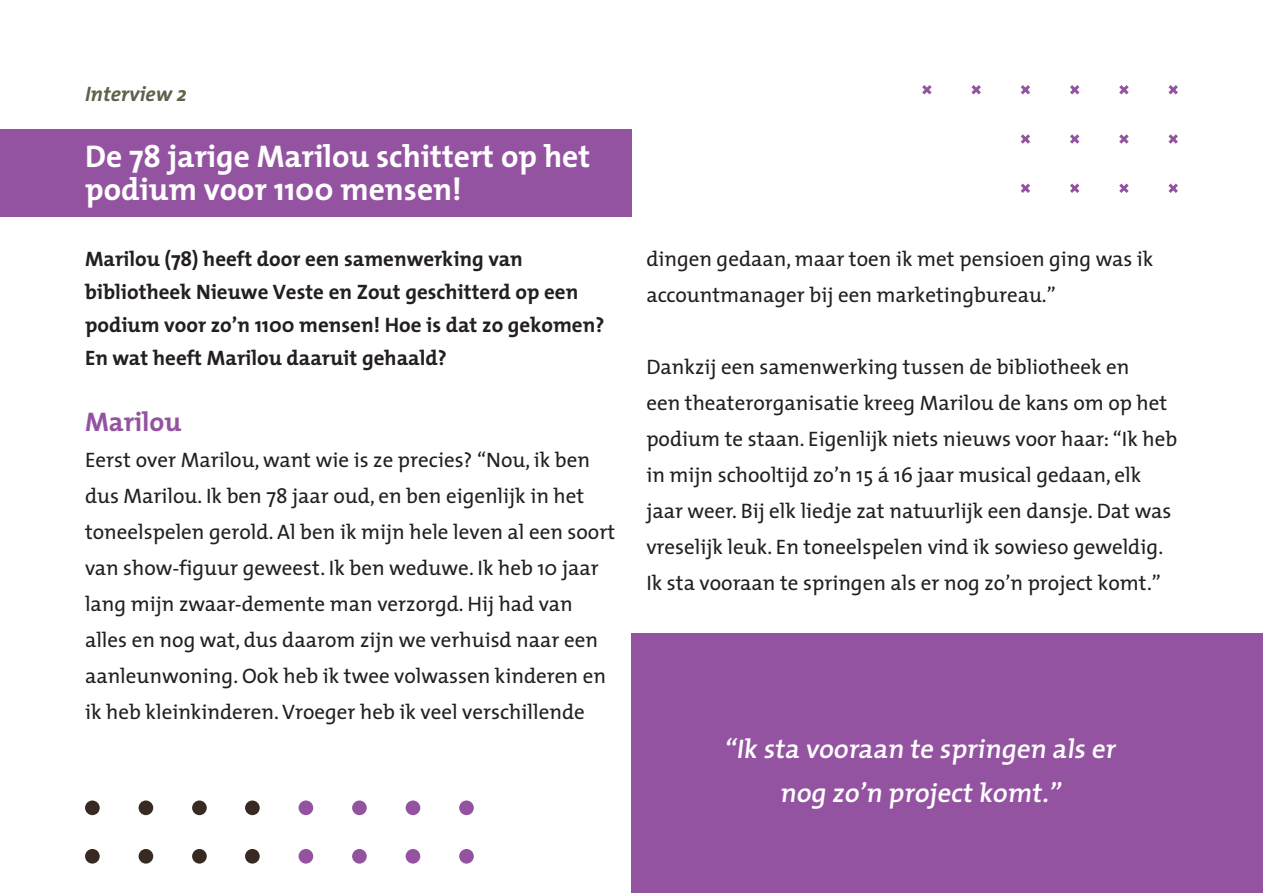
<style>
.page{position:relative;width:1263px;height:893px;background:#fff}
.page>*{position:absolute;margin:0;border:0;box-sizing:border-box;transform-origin:0 0}
.t1{font:700 31.5px/33px "The Mix";color:#fff}
.t2{font:600 27px/43.5px "The Mix";color:#fff;text-align:center}
.t3{font:700 27px "The Mix";color:#9453a1}
.t4{font:21px/36px "The Mix";color:#231f20}
.t5{font:700 21px/33px "The Mix";color:#231f20}
.t6{font:italic 700 21px "The Mix";color:#60614b}
</style>
<div class="page">
<div style="left:459px;top:849px;width:15px;height:15px;background:#9453a1;border-radius:50%"></div>
<div style="left:406px;top:849px;width:14px;height:15px;background:#9453a1;border-radius:50%"></div>
<div style="left:352px;top:849px;width:15px;height:15px;background:#9453a1;border-radius:50%"></div>
<div style="left:299px;top:849px;width:14px;height:15px;background:#9453a1;border-radius:50%"></div>
<div style="left:245px;top:849px;width:15px;height:15px;background:#372a23;border-radius:50%"></div>
<div style="left:459px;top:800px;width:15px;height:15px;background:#9453a1;border-radius:50%"></div>
<div style="left:406px;top:800px;width:14px;height:15px;background:#9453a1;border-radius:50%"></div>
<div style="left:352px;top:800px;width:15px;height:15px;background:#9453a1;border-radius:50%"></div>
<div style="left:299px;top:800px;width:14px;height:15px;background:#9453a1;border-radius:50%"></div>
<div style="left:245px;top:800px;width:15px;height:15px;background:#372a23;border-radius:50%"></div>
<div style="left:192px;top:849px;width:15px;height:15px;background:#372a23;border-radius:50%"></div>
<div style="left:139px;top:849px;width:14px;height:15px;background:#372a23;border-radius:50%"></div>
<div style="left:85px;top:849px;width:15px;height:15px;background:#372a23;border-radius:50%"></div>
<div style="left:192px;top:800px;width:15px;height:15px;background:#372a23;border-radius:50%"></div>
<div style="left:139px;top:800px;width:14px;height:15px;background:#372a23;border-radius:50%"></div>
<div style="left:85px;top:800px;width:15px;height:15px;background:#372a23;border-radius:50%"></div>
<div style="left:0;top:130px;width:631px;height:87px;background:#9453a1"></div>
<div style="left:631px;top:634px;width:632px;height:259px;background:#9453a1"></div>
<svg style="left:922px;top:85px;width:256px;height:108px"></svg>
<p class="t6" style="left:85px;top:76px;width:103px">Interview 2</p>
<p class="t1" style="left:85px;top:139px;width:507px">De 78 jarige Marilou schittert op het podium voor 1100 mensen!</p>
<p class="t5" style="left:85px;top:242px;width:521px">Marilou (78) heeft door een samenwerking van bibliotheek Nieuwe Veste en Zout geschitterd op een podium voor zo’n 1100 mensen! Hoe is dat zo gekomen?<br>En wat heeft Marilou daaruit gehaald?</p>
<p class="t3" style="left:85px;top:399px;width:98px">Marilou</p>
<p class="t4" style="left:85px;top:441px;width:532px">Eerst over Marilou, want wie is ze precies? “Nou, ik ben dus Marilou. Ik ben 78 jaar oud, en ben eigenlijk in het toneelspelen gerold. Al ben ik mijn hele leven al een soort van show-figuur geweest. Ik ben weduwe. Ik heb 10 jaar lang mijn zwaar-demente man verzorgd. Hij had van alles en nog wat, dus daarom zijn we verhuisd naar een aanleunwoning. Ook heb ik twee volwassen kinderen en ik heb kleinkinderen. Vroeger heb ik veel verschillende</p>
<p class="t4" style="left:646px;top:240px;width:509px">dingen gedaan, maar toen ik met pensioen ging was ik accountmanager bij een marketingbureau.”</p>
<p class="t4" style="left:646px;top:348px;width:532px">Dankzij een samenwerking tussen de bibliotheek en<br>een theaterorganisatie kreeg Marilou de kans om op het podium te staan. Eigenlijk niets nieuws voor haar: “Ik heb in mijn schooltijd zo’n 15 á 16 jaar musical gedaan, elk jaar weer. Bij elk liedje zat natuurlijk een dansje. Dat was vreselijk leuk. En toneelspelen vind ik sowieso geweldig.<br>Ik sta vooraan te springen als er nog zo’n project komt.”</p>
<p class="t2" style="left:724px;top:726px;width:398px">“Ik sta vooraan te springen als er nog zo’n project komt.”</p>
</div>
